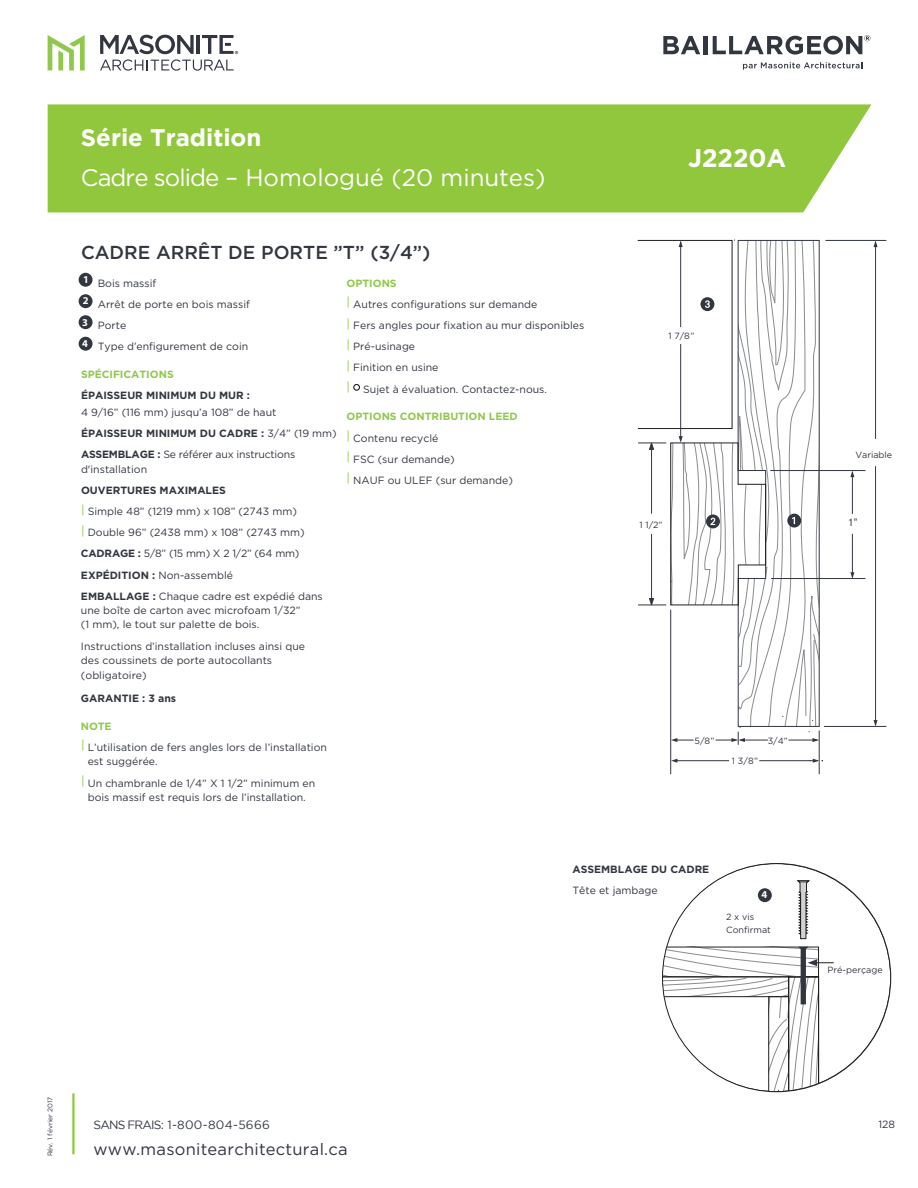
<style>
.page{position:relative;width:918px;height:1188px;background:#fff}
.page>*{position:absolute;margin:0;border:0;box-sizing:border-box;transform-origin:0 0}
.t1{font:700 25.5px "Gotham";color:#fff}
.t2{font:24px "Gotham";color:#fff}
.t3{font:700 24px "Gotham";color:#fff}
.t4{font:500 18.75px "Gotham";color:#323640}
.t5{font:16.5px "Gotham";letter-spacing:.015em;color:#323640}
.t6{font:12px "Gotham";letter-spacing:-.02em;color:#323640}
.t7{font:10.5px/21.1px "Gotham";color:#323640}
.t8{font:10.5px/21.1px "Gotham";letter-spacing:-.02em;color:#323640}
.t9{font:700 10.5px "Gotham";color:#323640}
.t10{font:700 10.5px "Gotham";color:#90c84c}
.t11{font:700 10.5px/21.5px "Myriad Pro";color:#fff;text-align:justify}
.t12{font:condensed 10.5px "Helvetica Neue";color:#323640}
.t13{font:9px/12.6px "Gotham";color:#323640}
.t14{font:6.75px "Gotham";color:#323640}
.s1{font-weight:700}
.s2{font-size:12px;color:#90c84c}
.s3{font-weight:700;color:#90c84c}
</style>
<div class="page">
<hr style="left:852px;top:472px;width:1px;height:42px;background:#323640">
<hr style="left:852px;top:534px;width:1px;height:43px;background:#323640">
<svg style="left:850px;top:572px;width:4px;height:6px"></svg>
<svg style="left:850px;top:471px;width:4px;height:6px"></svg>
<svg style="left:874px;top:241px;width:4px;height:6px"></svg>
<hr style="left:825px;top:240px;width:61px;height:1px;background:#323640">
<hr style="left:824px;top:726px;width:62px;height:1px;background:#323640">
<hr style="left:875px;top:242px;width:1px;height:197px;background:#323640">
<hr style="left:875px;top:466px;width:1px;height:259px;background:#323640">
<svg style="left:874px;top:720px;width:4px;height:7px"></svg>
<hr style="left:770px;top:470px;width:95px;height:1px;background:#323640">
<hr style="left:771px;top:578px;width:94px;height:1px;background:#323640">
<hr style="left:819px;top:730px;width:1px;height:44px;background:#323640">
<hr style="left:670px;top:610px;width:1px;height:164px;background:#323640">
<hr style="left:677px;top:760px;width:52px;height:1px;background:#323640">
<hr style="left:759px;top:760px;width:59px;height:1px;background:#323640">
<svg style="left:671px;top:759px;width:6px;height:4px"></svg>
<svg style="left:810px;top:759px;width:13px;height:4px"></svg>
<svg style="left:638px;top:240px;width:182px;height:505px"></svg>
<div style="left:353px;top:384px;width:7px;height:7px;border:1px solid #231f20;border-radius:50%"></div>
<svg style="left:666px;top:864px;width:225px;height:213px"></svg>
<svg style="left:663px;top:946px;width:171px;height:146px"></svg>
<div style="left:79px;top:273px;width:14px;height:14px;background:#323640;border-radius:50%"></div>
<div style="left:79px;top:294px;width:14px;height:14px;background:#323640;border-radius:50%"></div>
<div style="left:79px;top:315px;width:14px;height:14px;background:#323640;border-radius:50%"></div>
<div style="left:79px;top:337px;width:14px;height:14px;background:#323640;border-radius:50%"></div>
<div style="left:758px;top:888px;width:14px;height:14px;background:#323640;border-radius:50%"></div>
<div style="left:48px;top:104px;width:823px;height:108px;background:#91c73d"></div>
<svg style="left:48px;top:35px;width:37px;height:35px"></svg>
<svg style="left:100px;top:35px;width:138px;height:36px"></svg>
<hr style="left:72px;top:1093px;width:3px;height:61px;background:#91c73d">
<svg style="left:663px;top:36px;width:37px;height:18px"></svg>
<hr style="left:704px;top:36px;width:4px;height:18px;background:#323640">
<svg style="left:713px;top:35px;width:157px;height:20px"></svg>
<svg style="left:743px;top:62px;width:119px;height:8px"></svg>
<h2 class="t3" style="left:81px;top:123px;width:182px">Série Tradition</h2>
<h2 class="t2" style="left:81px;top:162px;width:466px">Cadre solide – Homologué (20 minutes)</h2>
<h3 class="t4" style="left:81px;top:240px;width:351px">CADRE ARRÊT DE PORTE ”T” (3/4”)</h3>
<p class="t7" style="left:98px;top:272px;width:154px">Bois massif<br>Arrêt de porte en bois massif<br>Porte<br>Type d’enfigurement de coin</p>
<p class="t10" style="left:81px;top:367px;width:94px">SPÉCIFICATIONS</p>
<p class="t9" style="left:81px;top:389px;width:171px">ÉPAISSEUR MINIMUM DU MUR :</p>
<p class="t8" style="left:81px;top:402px;width:257px">4 9/16” (116 mm) jusqu’a 108” de haut<br><span class="s1">ÉPAISSEUR MINIMUM DU CADRE :</span> 3/4” (19 mm)<br><span class="s1">ASSEMBLAGE :</span> Se référer aux instructions</p>
<p class="t7" style="left:81px;top:458px;width:68px">d'installation</p>
<p class="t7" style="left:81px;top:479px;width:243px"><span class="s1">OUVERTURES MAXIMALES<br></span><span class="s2">|</span> Simple 48” (1219 mm) x 108” (2743 mm)<br><span class="s2">|</span> Double 96” (2438 mm) x 108” (2743 mm)<br><span class="s1">CADRAGE :</span> 5/8” (15 mm) X 2 1/2” (64 mm)<br><span class="s1">EXPÉDITION :</span> Non-assemblé<br><span class="s1">EMBALLAGE :</span> Chaque cadre est expédié dans</p>
<p class="t7" style="left:81px;top:603px;width:221px;line-height:14.4px">une boîte de carton avec microfoam 1/32” (1 mm), le tout sur palette de bois.</p>
<p class="t7" style="left:81px;top:638px;width:226px;line-height:14.7px">Instructions d’installation incluses ainsi que des coussinets de porte autocollants (obligatoire)</p>
<p class="t9" style="left:81px;top:691px;width:97px">GARANTIE : 3 ans</p>
<p class="t7" style="left:81px;top:715px;width:247px"><span class="s3">NOTE<br></span><span class="s2">|</span> L’utilisation de fers angles lors de l’installation</p>
<p class="t7" style="left:81px;top:751px;width:236px;text-indent:7px">est suggérée.<br><span class="s2">|</span> Un chambranle de 1/4” X 1 1/2” minimum en</p>
<p class="t7" style="left:88px;top:786px;width:220px">bois massif est requis lors de l’installation.</p>
<p class="t11" style="left:82px;top:268px;width:8px">1<br>2<br>3</p>
<p class="t11" style="left:82px;top:332px;width:7px">4</p>
<p class="t7" style="left:346px;top:272px;width:239px"><span class="s3">OPTIONS<br></span><span class="s2">|</span> Autres configurations sur demande<br><span class="s2">|</span> Fers angles pour fixation au mur disponibles <span class="s2">|</span> Pré-usinage<br><span class="s2">|</span> Finition en usine<br><span class="s2">|</span> Sujet à évaluation. Contactez-nous.</p>
<p class="t7" style="left:347px;top:406px;width:173px"><span class="s3">OPTIONS CONTRIBUTION LEED </span><span class="s2">|</span> Contenu recyclé<br><span class="s2">|</span> FSC (sur demande)<br><span class="s2">|</span> NAUF ou ULEF (sur demande)</p>
<h1 class="t1" style="left:688px;top:141px;width:100px">J2220A</h1>
<p class="t13" style="left:668px;top:329px;width:28px">1 7/8”</p>
<p class="t13" style="left:640px;top:518px;width:25px">1 1/2”</p>
<p class="t13" style="left:695px;top:734px;width:22px">5/8”</p>
<p class="t13" style="left:768px;top:734px;width:22px">3/4”</p>
<p class="t13" style="left:732px;top:754px;width:28px">1 3/8”</p>
<p class="t9" style="left:572px;top:862px;width:138px">ASSEMBLAGE DU CADRE</p>
<p class="t7" style="left:572px;top:879px;width:87px">Tête et jambage</p>
<p class="t11" style="left:761px;top:884px;width:7px">4</p>
<p class="t13" style="left:726px;top:910px;width:46px">2 x vis<br>Confirmat</p>
<p class="t13" style="left:856px;top:448px;width:38px">Variable</p>
<p class="t12" style="left:848px;top:517px;width:11px">1”</p>
<p class="t13" style="left:827px;top:964px;width:57px">Pré-perçage</p>
<p class="t14" style="left:46px;top:1156px;width:61px;rotate:-90deg">Rév. 1 février 2017</p>
<p class="t6" style="left:93px;top:1118px;width:178px">SANS FRAIS: 1-800-804-5666</p>
<h3 class="t5" style="left:93px;top:1138px;width:256px">www.masonitearchitectural.ca</h3>
<p class="t7" style="left:878px;top:1113px;width:18px">128</p>
</div>
